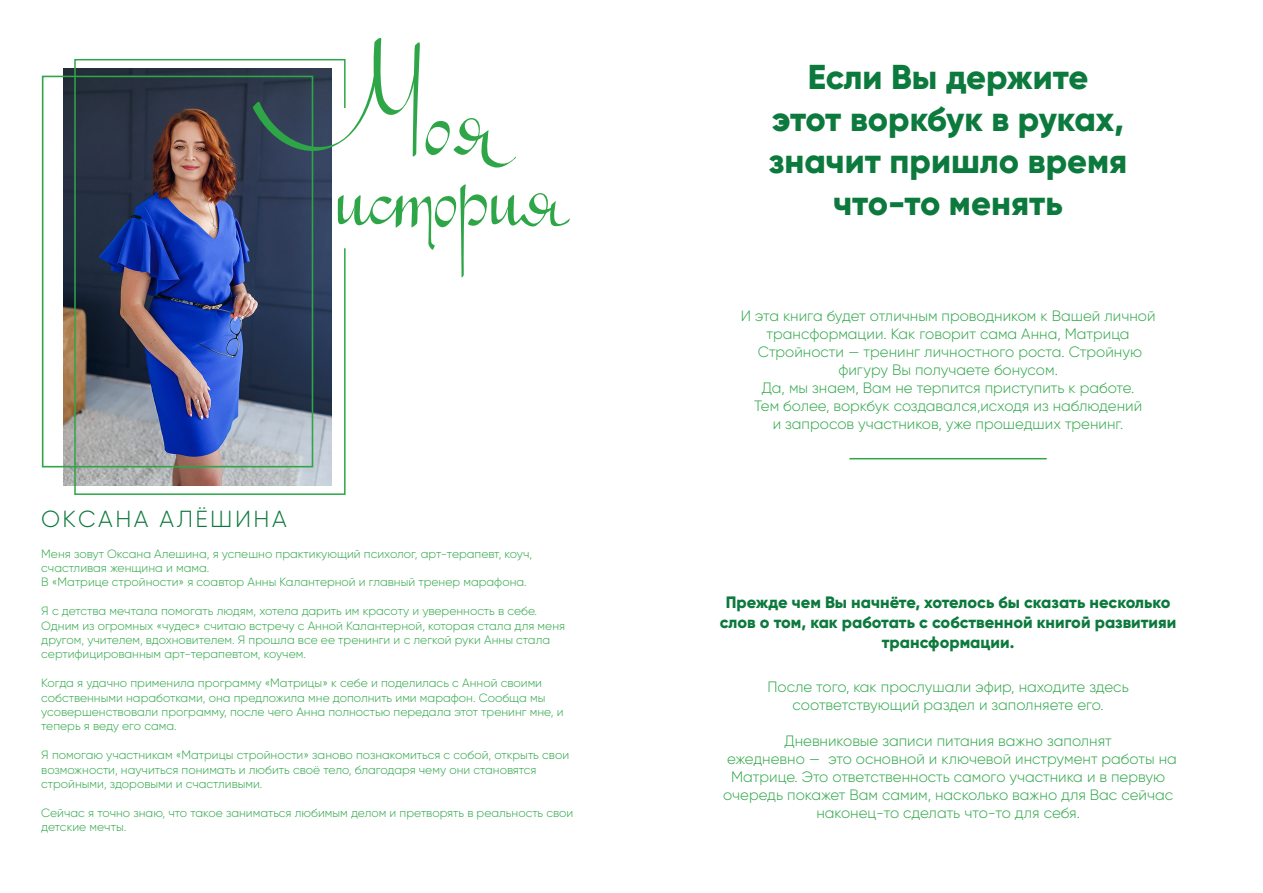
<style>
.page{position:relative;width:1263px;height:893px;background:#fff}
.page>*{position:absolute;margin:0;border:0;box-sizing:border-box;transform-origin:0 0}
.t1{font:800 34.5px/42px "Gilroy";color:#0c793d;text-align:center}
.t2{font:300 23.25px "Gilroy";letter-spacing:.105em;color:#0c793d}
.t3{font:800 16.5px/19.8px "Gilroy";color:#0c793d;text-align:center}
.t4{font:300 15px/18px "Gilroy";color:#2ea648;text-align:center}
.t5{font:300 12px/14.4px "Gilroy";color:#2ea648}
</style>
<div class="page">
<img style="left:64px;top:69px;width:9px;height:416px">
<svg style="left:346px;top:184px;width:224px;height:94px"></svg>
<svg style="left:346px;top:38px;width:170px;height:130px"></svg>
<img style="left:73px;top:59px;width:273px;height:436px">
<div style="left:42px;top:76px;width:271px;height:391px;border:2px solid #2ea648"></div>
<hr style="left:849px;top:458px;width:198px;height:1px;background:#2ea648">
<h2 class="t2" style="left:41px;top:505px;width:247px">ОКСАНА АЛЁШИНА</h2>
<p class="t5" style="left:41px;top:546px;width:492px">Меня зовут Оксана Алешина, я успешно практикующий психолог, арт-терапевт, коуч, счастливая женщина и мама.<br>В «Матрице стройности» я соавтор Анны Калантерной и главный тренер марафона.</p>
<p class="t5" style="left:41px;top:604px;width:525px">Я с детства мечтала помогать людям, хотела дарить им красоту и уверенность в себе.<br>Одним из огромных «чудес» считаю встречу с Анной Калантерной, которая стала для меня другом, учителем, вдохновителем. Я прошла все ее тренинги и с легкой руки Анны стала сертифицированным арт-терапевтом, коучем.</p>
<p class="t5" style="left:41px;top:676px;width:524px">Когда я удачно применила программу «Матрицы» к себе и поделилась с Анной своими собственными наработками, она предложила мне дополнить ими марафон. Сообща мы усовершенствовали программу, после чего Анна полностью передала этот тренинг мне, и теперь я веду его сама.</p>
<p class="t5" style="left:41px;top:748px;width:529px">Я помогаю участникам «Матрицы стройности» заново познакомиться с собой, открыть свои возможности, научиться понимать и любить своё тело, благодаря чему они становятся стройными, здоровыми и счастливыми.</p>
<p class="t5" style="left:41px;top:805px;width:534px">Сейчас я точно знаю, что такое заниматься любимым делом и претворять в реальность свои детские мечты.</p>
<h1 class="t1" style="left:769px;top:56px;width:360px">Если Вы держите этот воркбук в руках, значит пришло время что-то менять</h1>
<p class="t4" style="left:741px;top:306px;width:416px">И эта книга будет отличным проводником к Вашей личной трансформации. Как говорит сама Анна, Матрица Стройности — тренинг личностного роста. Стройную фигуру Вы получаете бонусом.<br>Да, мы знаем, Вам не терпится приступить к работе.<br>Тем более, воркбук создавался,исходя из наблюдений<br>и запросов участников, уже прошедших тренинг.</p>
<h3 class="t3" style="left:720px;top:592px;width:458px">Прежде чем Вы начнёте, хотелось бы сказать несколько слов о том, как работать с собственной книгой развитияи трансформации.</h3>
<p class="t4" style="left:767px;top:678px;width:363px">После того, как прослушали эфир, находите здесь соответствующий раздел и заполняете его.</p>
<p class="t4" style="left:723px;top:732px;width:455px">Дневниковые записи питания важно заполнят<br>ежедневно — это основной и ключевой инструмент работы на Матрице. Это ответственность самого участника и в первую очередь покажет Вам самим, насколько важно для Вас сейчас наконец-то сделать что-то для себя.</p>
</div>
